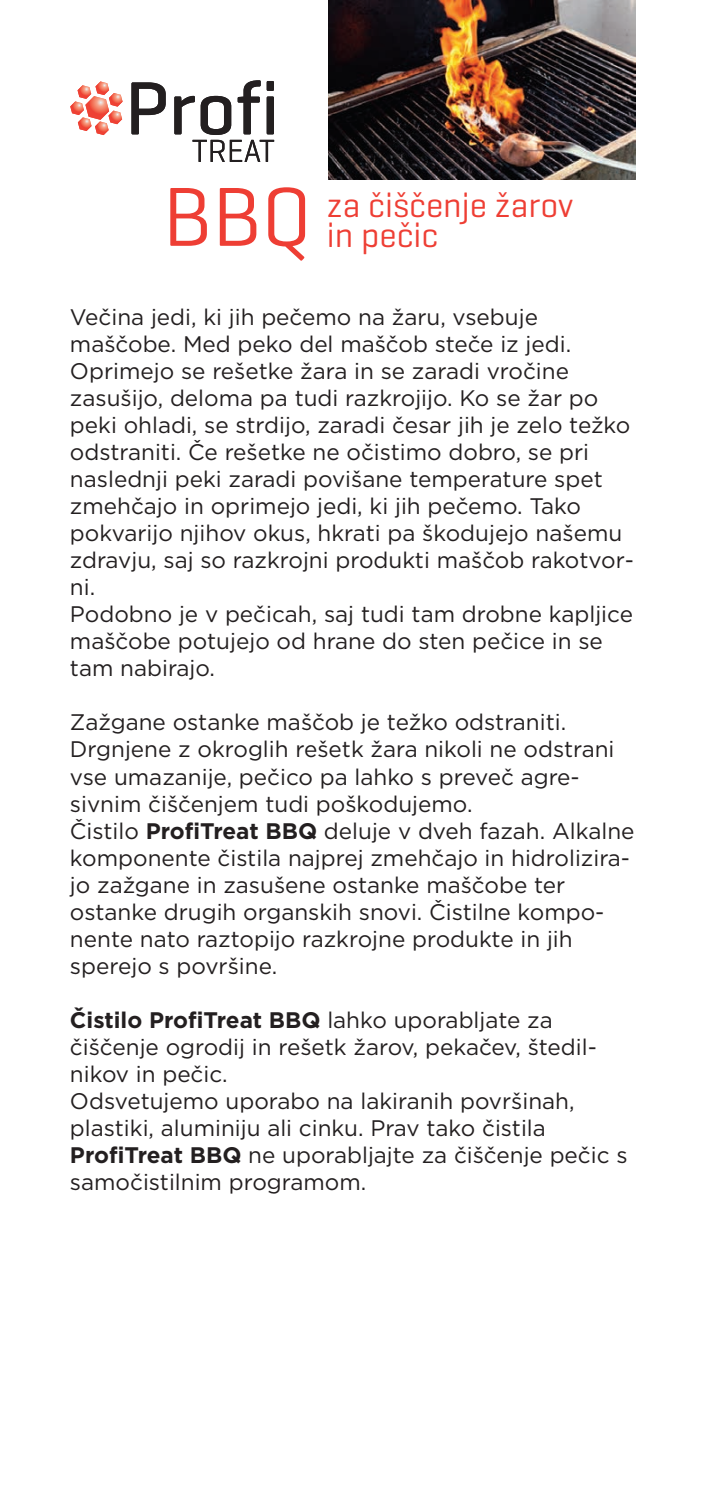
<style>
.page{position:relative;width:709px;height:1489px;background:#fff}
.page>*{position:absolute;margin:0;border:0;box-sizing:border-box;transform-origin:0 0}
.t1{font:85px "Geogrotesque";color:#ee3e34}
.t2{font:35px/30px "Geogrotesque";color:#ee3e34}
.t3{font:22.5px/27px "Gotham";color:#231f20}
.s1{font-weight:700}
</style>
<div class="page">
<img style="left:328px;top:1px;width:307px;height:178px">
<svg style="left:70px;top:81px;width:53px;height:54px"></svg>
<svg style="left:131px;top:82px;width:35px;height:52px"></svg>
<svg style="left:174px;top:80px;width:100px;height:82px"></svg>
<div style="left:267px;top:96px;width:7px;height:38px;background:#231f20"></div>
<div style="left:267px;top:81px;width:7px;height:10px;background:#231f20"></div>
<h1 class="t1" style="left:162px;top:164px;width:151px">BBQ</h1>
<h2 class="t2" style="left:327px;top:189px;width:248px">za čiščenje žarov in pečic</h2>
<p class="t3" style="left:70px;top:303px;width:565px">Večina jedi, ki jih pečemo na žaru, vsebuje maščobe. Med peko del maščob steče iz jedi.<br>Oprimejo se rešetke žara in se zaradi vročine zasušijo, deloma pa tudi razkrojijo. Ko se žar po peki ohladi, se strdijo, zaradi česar jih je zelo težko odstraniti. Če rešetke ne očistimo dobro, se pri naslednji peki zaradi povišane temperature spet zmehčajo in oprimejo jedi, ki jih pečemo. Tako pokvarijo njihov okus, hkrati pa škodujejo našemu zdravju, saj so razkrojni produkti maščob rakotvor&shy;ni.<br>Podobno je v pečicah, saj tudi tam drobne kapljice maščobe potujejo od hrane do sten pečice in se tam nabirajo.</p>
<p class="t3" style="left:70px;top:708px;width:566px">Zažgane ostanke maščob je težko odstraniti.<br>Drgnjene z okroglih rešetk žara nikoli ne odstrani vse umazanije, pečico pa lahko s preveč agre&shy;sivnim čiščenjem tudi poškodujemo.<br>Čistilo <span class="s1">ProfiTreat BBQ</span> deluje v dveh fazah. Alkalne komponente čistila najprej zmehčajo in hidrolizira&shy;jo zažgane in zasušene ostanke maščobe ter ostanke drugih organskih snovi. Čistilne kompo&shy;nente nato raztopijo razkrojne produkte in jih sperejo s površine.</p>
<p class="t3" style="left:70px;top:1005px;width:559px"><span class="s1">Čistilo ProfiTreat BBQ</span> lahko uporabljate za čiščenje ogrodij in rešetk žarov, pekačev, štedil&shy;nikov in pečic.<br>Odsvetujemo uporabo na lakiranih površinah, plastiki, aluminiju ali cinku. Prav tako čistila <span class="s1">ProfiTreat BBQ</span> ne uporabljajte za čiščenje pečic s samočistilnim programom.</p>
</div>
